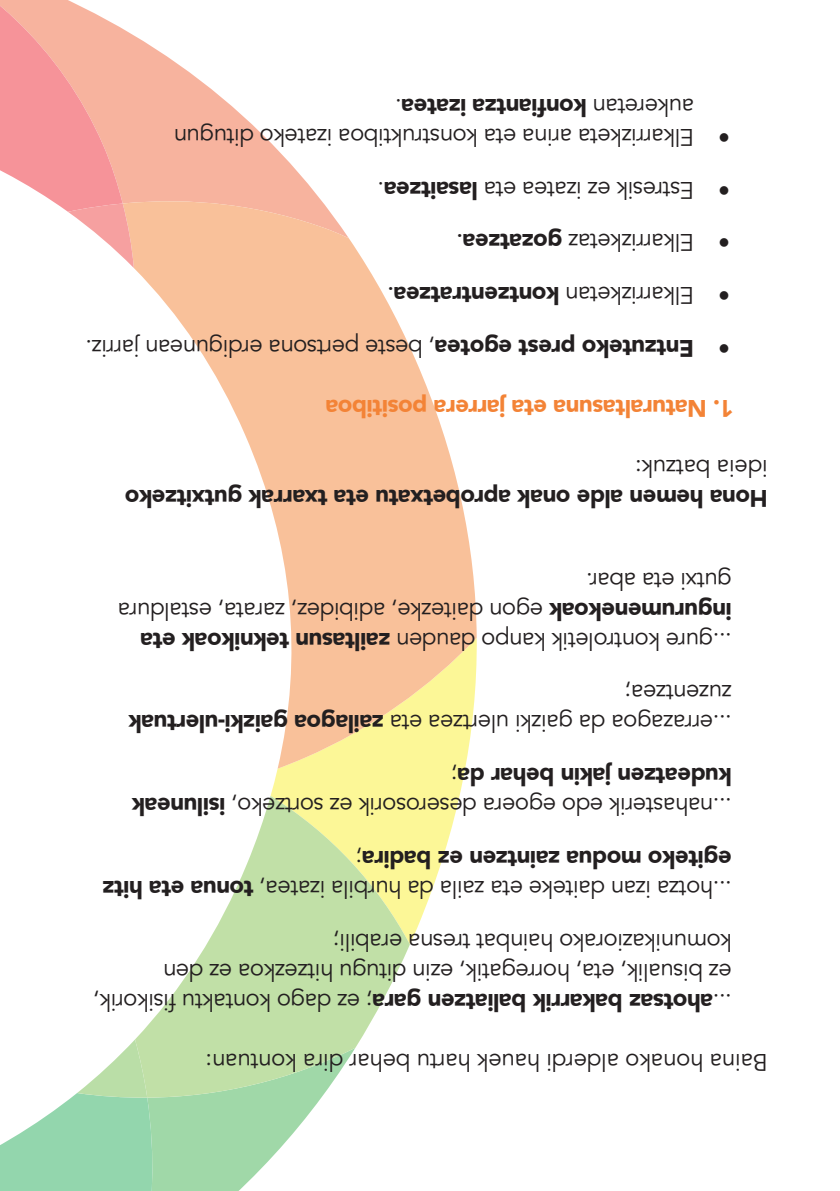
<style>
.page{position:relative;width:840px;height:1191px;background:#fff}
.page>*{position:absolute;margin:0;border:0;box-sizing:border-box;transform-origin:0 0}
.t1{font:24px/30px "Avenir";letter-spacing:-.02em;color:#231f20}
.t2{font:900 24px "Avenir";letter-spacing:-.02em;color:#231f20}
.t3{font:900 24px "Avenir";letter-spacing:-.02em;color:#f38336}
.s1{font-weight:400}
.s2{font-weight:900}
.s3{font-weight:500}
</style>
<div class="page">
<svg style="left:134px;top:35px;width:185px;height:162px;fill:#f7b39e"></svg>
<svg style="left:270px;top:638px;width:207px;height:306px;fill:#fcf797"></svg>
<svg style="left:135px;top:796px;width:274px;height:252px;fill:#c1e0a7"></svg>
<svg style="left:134px;top:197px;width:342px;height:571px;fill:#f9c19a"></svg>
<svg style="left:0;top:0;width:134px;height:268px"></svg>
<svg style="left:0;top:1039px;width:355px;height:152px"></svg>
<p class="t2" style="left:693px;top:128px;width:300px;rotate:-180deg"><span class="s1">aukeretan</span> konfiantza izatea<span class="s1">.</span></p>
<p class="t1" style="left:693px;top:152px;width:521px;rotate:-180deg">Elkarrizketa arina eta konstruktiboa izateko ditugun</p>
<p class="t1" style="left:729px;top:152px;width:13px;rotate:-180deg">•</p>
<p class="t1" style="left:693px;top:205px;width:318px;rotate:-180deg">Estresik ez izatea eta <span class="s2">lasaitzea</span>.</p>
<p class="t1" style="left:729px;top:205px;width:13px;rotate:-180deg">•</p>
<p class="t1" style="left:693px;top:257px;width:239px;rotate:-180deg">Elkarrizketaz <span class="s2">gozatzea</span><span class="s3">.</span></p>
<p class="t1" style="left:729px;top:257px;width:13px;rotate:-180deg">•</p>
<p class="t2" style="left:693px;top:316px;width:308px;rotate:-180deg"><span class="s1">Elkarrizketan</span> kontzentratzea<span class="s3">.</span></p>
<p class="t1" style="left:729px;top:310px;width:13px;rotate:-180deg">•</p>
<p class="t1" style="left:693px;top:363px;width:610px;rotate:-180deg"><span class="s2">Entzuteko prest egotea</span>, beste pertsona erdigunean jarriz.</p>
<p class="t2" style="left:729px;top:369px;width:13px;rotate:-180deg">•</p>
<p class="t3" style="left:733px;top:429px;width:409px;rotate:-180deg">1. Naturaltasuna eta jarrera positiboa</p>
<p class="t1" style="left:767px;top:483px;width:134px;rotate:-180deg">ideia batzuk:</p>
<p class="t2" style="left:767px;top:519px;width:644px;rotate:-180deg">Hona hemen alde onak aprobetxatu eta txarrak gutxitzeko</p>
<p class="t1" style="left:731px;top:655px;width:615px;rotate:-180deg">...gure kontroletik kanpo dauden <span class="s2">zailtasun teknikoak eta ingurumenekoak</span> egon daitezke, adibidez, zarata, estaldura gutxi eta abar.</p>
<p class="t1" style="left:731px;top:738px;width:604px;rotate:-180deg">...errazagoa da gaizki ulertzea eta <span class="s2">zailagoa gaizki-ulertuak </span>zuzentzea;</p>
<p class="t1" style="left:731px;top:821px;width:601px;rotate:-180deg">...nahasterik edo egoera deserosorik ez sortzeko, <span class="s2">isiluneak kudeatzen jakin behar da</span>;</p>
<p class="t1" style="left:731px;top:903px;width:630px;rotate:-180deg">...hotza izan daiteke eta zaila da hurbila izatea, <span class="s2">tonua eta hitz egiteko modua zaintzen ez badira</span>;</p>
<p class="t1" style="left:731px;top:1016px;width:639px;rotate:-180deg">...<span class="s2">ahotsaz bakarrik baliatzen gara</span>; ez dago kontaktu fisikorik, ez bisualik, eta, horregatik, ezin ditugu hitzezkoa ez den komunikaziorako hainbat tresna erabili;</p>
<p class="t1" style="left:767px;top:1076px;width:563px;rotate:-180deg">Baina honako alderdi hauek hartu behar dira kontuan:</p>
</div>
